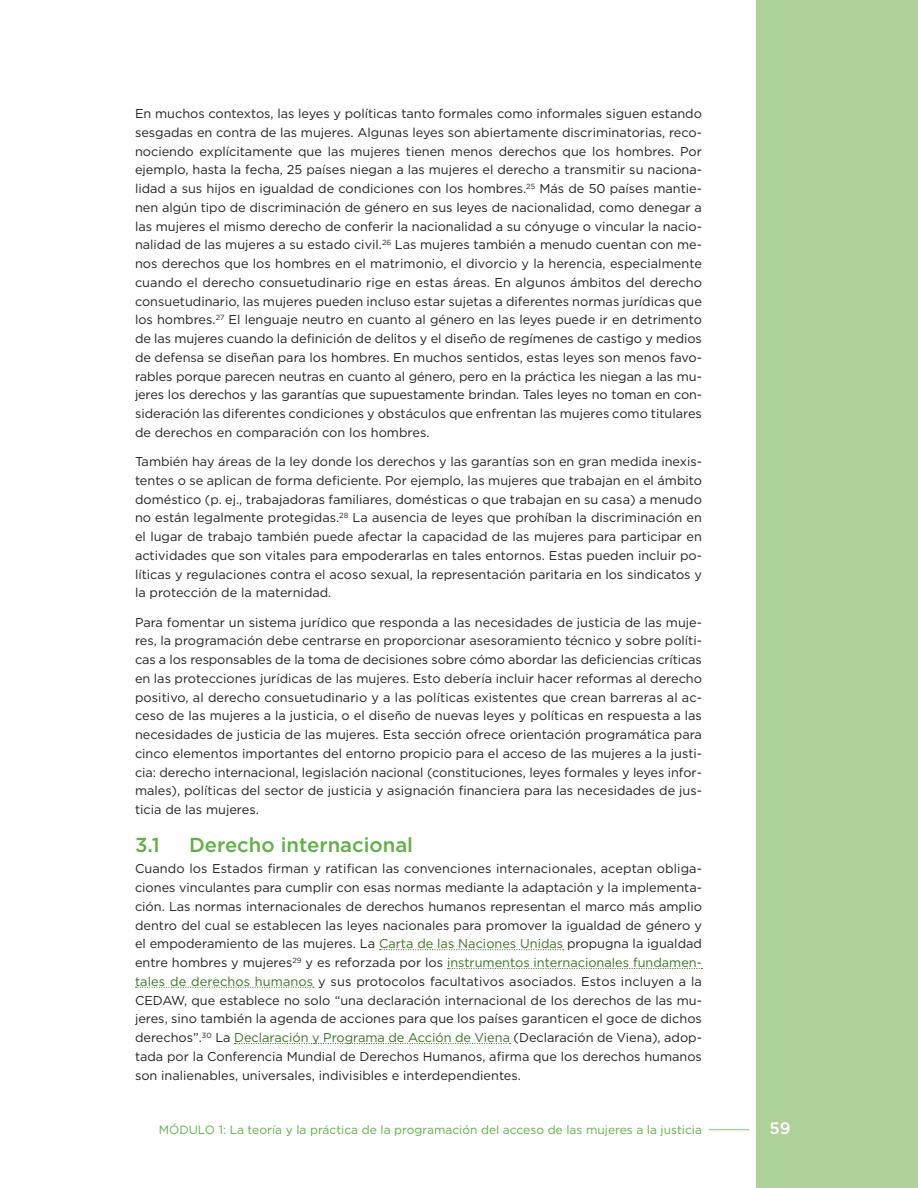
<style>
.page{position:relative;width:918px;height:1188px;background:#fff}
.page>*{position:absolute;margin:0;border:0;box-sizing:border-box;transform-origin:0 0}
.subhead_2{font:500 20.25px "Gotham";color:#5fb045}
.t1{font:500 16.5px "Gotham";color:#fff}
.body_paragraph{font:12.75px/18.8px "Gotham";color:#231f20}
.t2{font:12px "Gotham";color:#5fb045}
.s1{color:#397123}
</style>
<div class="page">
<div style="left:756px;top:0;width:162px;height:1188px;background:#aed199"></div>
<hr style="left:709px;top:1129px;width:40px;height:1px;background:#aed199">
<svg style="left:380px;top:949px;width:184px;height:1px"></svg>
<svg style="left:448px;top:968px;width:254px;height:1px"></svg>
<svg style="left:136px;top:987px;width:178px;height:1px"></svg>
<svg style="left:235px;top:1043px;width:276px;height:1px"></svg>
<p class="body_paragraph" style="left:135px;top:104px;width:569px">En muchos contextos, las leyes y políticas tanto formales como informales siguen estando sesgadas en contra de las mujeres. Algunas leyes son abiertamente discriminatorias, reco&shy;nociendo explícitamente que las mujeres tienen menos derechos que los hombres. Por ejemplo, hasta la fecha, 25 países niegan a las mujeres el derecho a transmitir su naciona&shy;lidad a sus hijos en igualdad de condiciones con los hombres.<sup>25</sup> Más de 50 países mantie&shy;nen algún tipo de discriminación de género en sus leyes de nacionalidad, como denegar a las mujeres el mismo derecho de conferir la nacionalidad a su cónyuge o vincular la nacio&shy;nalidad de las mujeres a su estado civil.<sup>26</sup> Las mujeres también a menudo cuentan con me&shy;nos derechos que los hombres en el matrimonio, el divorcio y la herencia, especialmente cuando el derecho consuetudinario rige en estas áreas. En algunos ámbitos del derecho consuetudinario, las mujeres pueden incluso estar sujetas a diferentes normas jurídicas que los hombres.<sup>27</sup> El lenguaje neutro en cuanto al género en las leyes puede ir en detrimento de las mujeres cuando la definición de delitos y el diseño de regímenes de castigo y medios de defensa se diseñan para los hombres. En muchos sentidos, estas leyes son menos favo&shy;rables porque parecen neutras en cuanto al género, pero en la práctica les niegan a las mu&shy;jeres los derechos y las garantías que supuestamente brindan. Tales leyes no toman en con&shy;sideración las diferentes condiciones y obstáculos que enfrentan las mujeres como titulares de derechos en comparación con los hombres.</p>
<p class="body_paragraph" style="left:135px;top:452px;width:569px;text-align:justify">También hay áreas de la ley donde los derechos y las garantías son en gran medida inexis&shy;tentes o se aplican de forma deficiente. Por ejemplo, las mujeres que trabajan en el ámbito doméstico (p. ej., trabajadoras familiares, domésticas o que trabajan en su casa) a menudo no están legalmente protegidas.<sup>28</sup> La ausencia de leyes que prohíban la discriminación en el lugar de trabajo también puede afectar la capacidad de las mujeres para participar en actividades que son vitales para empoderarlas en tales entornos. Estas pueden incluir po&shy;líticas y regulaciones contra el acoso sexual, la representación paritaria en los sindicatos y la protección de la maternidad.</p>
<p class="body_paragraph" style="left:135px;top:613px;width:569px">Para fomentar un sistema jurídico que responda a las necesidades de justicia de las muje&shy;res, la programación debe centrarse en proporcionar asesoramiento técnico y sobre políti&shy;cas a los responsables de la toma de decisiones sobre cómo abordar las deficiencias críticas en las protecciones jurídicas de las mujeres. Esto debería incluir hacer reformas al derecho positivo, al derecho consuetudinario y a las políticas existentes que crean barreras al ac&shy;ceso de las mujeres a la justicia, o el diseño de nuevas leyes y políticas en respuesta a las necesidades de justicia de las mujeres. Esta sección ofrece orientación programática para cinco elementos importantes del entorno propicio para el acceso de las mujeres a la justi&shy;cia: derecho internacional, legislación nacional (constituciones, leyes formales y leyes infor&shy;males), políticas del sector de justicia y asignación financiera para las necesidades de jus&shy;ticia de las mujeres.</p>
<p class="subhead_2" style="left:135px;top:833px;width:26px">3.1</p>
<p class="subhead_2" style="left:189px;top:833px;width:226px">Derecho internacional</p>
<p class="body_paragraph" style="left:135px;top:859px;width:569px">Cuando los Estados firman y ratifican las convenciones internacionales, aceptan obliga&shy;ciones vinculantes para cumplir con esas normas mediante la adaptación y la implementa&shy;ción. Las normas internacionales de derechos humanos representan el marco más amplio dentro del cual se establecen las leyes nacionales para promover la igualdad de género y el empoderamiento de las mujeres. La <span class="s1">Carta de las Naciones Unidas</span> propugna la igualdad entre hombres y mujeres<sup>29</sup> y es reforzada por los <span class="s1">instrumentos internacionales fundamen&shy;tales de derechos humanos</span> y sus protocolos facultativos asociados. Estos incluyen a la CEDAW, que establece no solo “una declaración internacional de los derechos de las mu&shy;jeres, sino también la agenda de acciones para que los países garanticen el goce de dichos derechos”.<sup>30</sup> La <span class="s1">Declaración y Programa de Acción de Viena</span> (Declaración de Viena), adop&shy;tada por la Conferencia Mundial de Derechos Humanos, afirma que los derechos humanos son inalienables, universales, indivisibles e interdependientes.</p>
<p class="t2" style="left:159px;top:1122px;width:545px">MÓDULO 1: La teoría y la práctica de la programación del acceso de las mujeres a la justicia</p>
<p class="t1" style="left:770px;top:1119px;width:23px">59</p>
</div>
